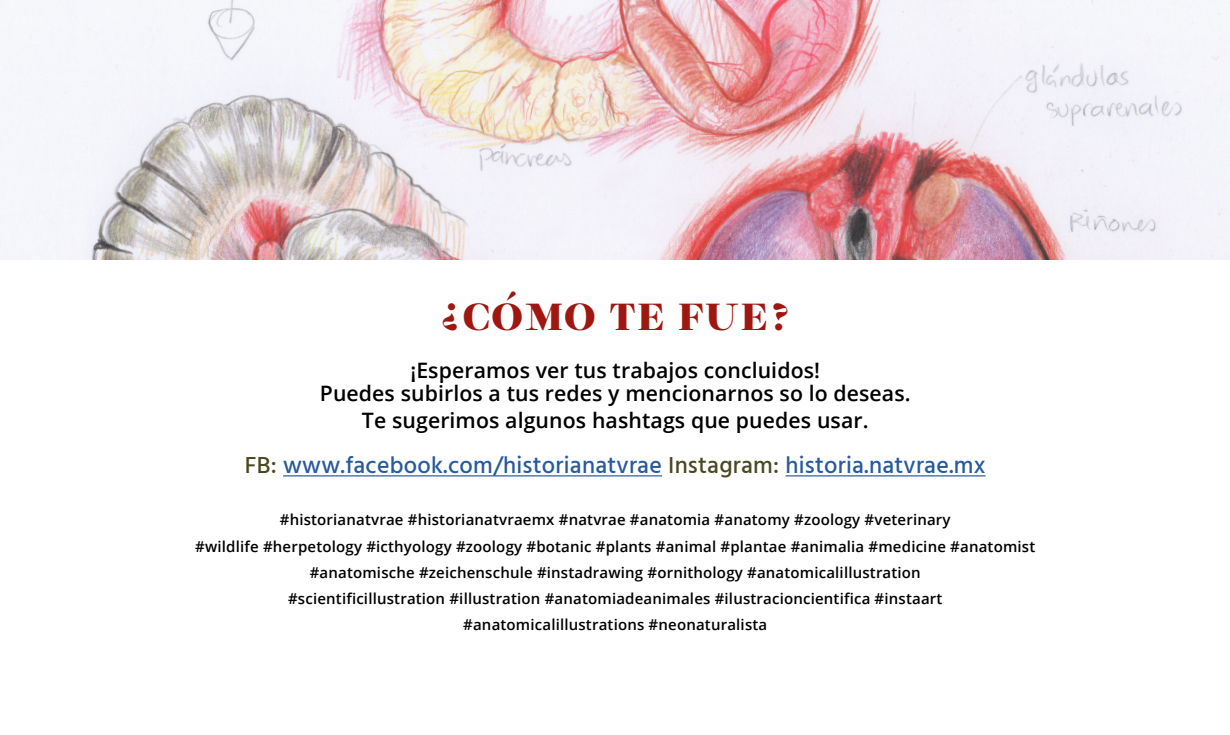
<style>
.page{position:relative;width:1230px;height:735px;background:#fff}
.page>*{position:absolute;margin:0;border:0;box-sizing:border-box;transform-origin:0 0}
.Cuerpo_de_texto{font:48.75px "Leitura Display";letter-spacing:.025em;color:#9e1811}
.t1{font:500 23.75px "Hind Vadodara";letter-spacing:.01em;color:#275b9b}
.Cuerpo_de_texto-2{font:600 21.25px "Open Sans";letter-spacing:.005em;color:#000}
.Cuerpo_de_texto-3{font:600 15px/26.2px "Open Sans";letter-spacing:.01em;color:#000;text-align:center}
.s1{color:#49481f}
</style>
<div class="page">
<hr style="left:283px;top:475px;width:379px;height:1px;background:#275b9b">
<hr style="left:785px;top:475px;width:201px;height:1px;background:#275b9b">
<img style="left:0;top:0;width:1230px;height:259px">
<p class="Cuerpo_de_texto" style="left:438px;top:284px;width:355px">¿cómo te fue?</p>
<p class="Cuerpo_de_texto-2" style="left:410px;top:355px;width:411px">¡Esperamos ver tus trabajos concluidos!</p>
<p class="Cuerpo_de_texto-2" style="left:320px;top:379px;width:592px">Puedes subirlos a tus redes y mencionarnos so lo deseas.</p>
<p class="Cuerpo_de_texto-2" style="left:362px;top:405px;width:508px">Te sugerimos algunos hashtags que puedes usar.</p>
<p class="t1" style="left:245px;top:448px;width:742px"><span class="s1">FB:</span> www.facebook.com/historianatvrae <span class="s1">Instagram:</span> historia.natvrae.mx</p>
<p class="Cuerpo_de_texto-3" style="left:280px;top:507px;width:672px">#historianatvrae #historianatvraemx #natvrae #anatomia #anatomy #zoology #veterinary</p>
<p class="Cuerpo_de_texto-3" style="left:195px;top:533px;width:842px">#wildlife #herpetology #icthyology #zoology #botanic #plants #animal #plantae #animalia #medicine #anatomist #anatomische #zeichenschule #instadrawing #ornithology #anatomicalillustration</p>
<p class="Cuerpo_de_texto-3" style="left:288px;top:585px;width:656px">#scientificillustration #illustration #anatomiadeanimales #ilustracioncientifica #instaart</p>
<p class="Cuerpo_de_texto-3" style="left:463px;top:612px;width:306px">#anatomicalillustrations #neonaturalista</p>
</div>
